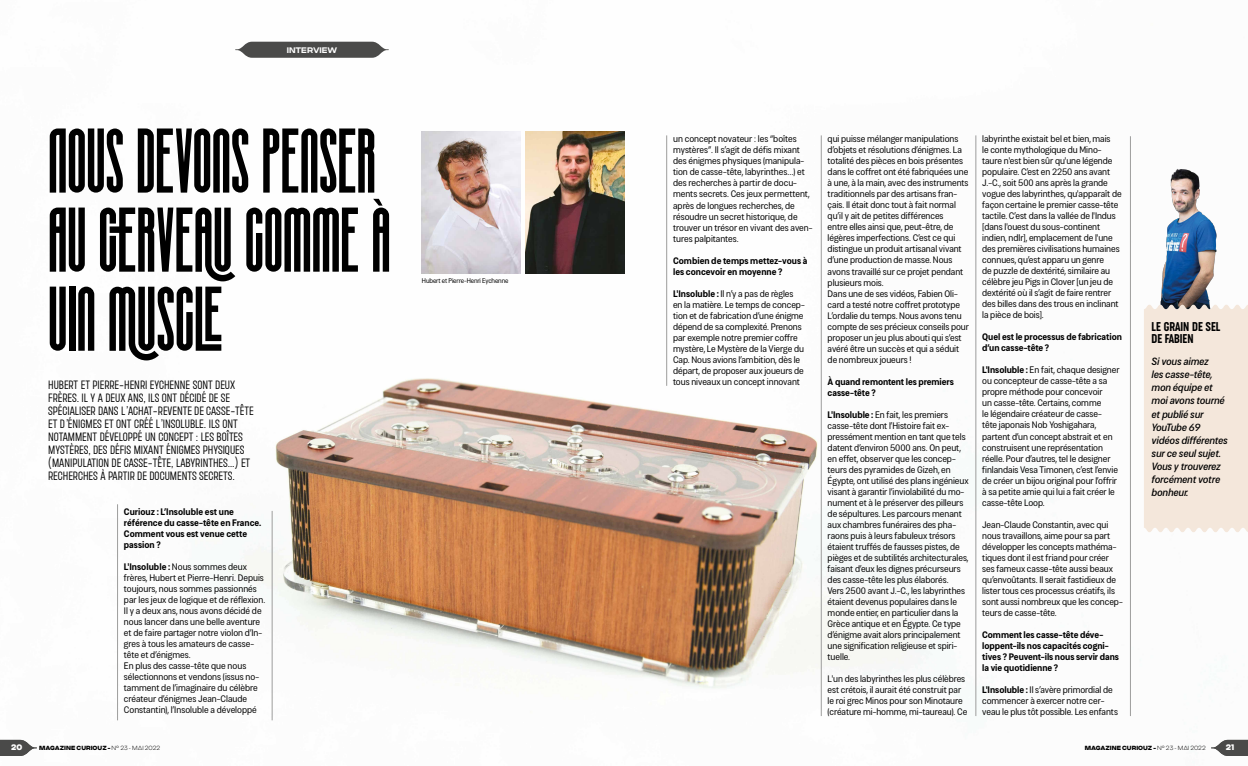
<style>
.page{position:relative;width:1248px;height:766px;background:#fff}
.page>*{position:absolute;margin:0;border:0;box-sizing:border-box;transform-origin:0 0}
.t1{font:76.5px/79px "Silver Crown";color:#000}
.t2{font:300 13px/13px "Roundkey";color:#000}
.t3{font:300 12px/12px "Cocogoose Compressed";color:#000}
.t4{font:italic 10px/13px "Cosima Core";color:#000}
.t5{font:300 9px/11px "Cosima Core";letter-spacing:-.005em;color:#000}
.t6{font:700 9px/11px "Cosima Core";letter-spacing:-.005em;color:#000}
.t7{font:700 8.1px "Criteria CF";color:#fff}
.t8{font:8px "Criteria CF Super";color:#fff}
.t9{font:300 6.5px "Cosima Core";letter-spacing:-.015em;color:#000}
.t10{font:6px "Criteria CF Super";color:#000}
.s1{font-weight:700}
.s2{font-family:"Criteria CF";font-weight:200}
</style>
<div class="page">
<img style="left:0;top:41px;width:1247px;height:715px">
<hr style="left:821px;top:135px;width:1px;height:580px;background:#9d9d9c">
<hr style="left:666px;top:135px;width:1px;height:251px;background:#9d9d9c">
<hr style="left:975px;top:135px;width:1px;height:580px;background:#9d9d9c">
<hr style="left:1130px;top:136px;width:1px;height:579px;background:#9d9d9c">
<img style="left:1151px;top:162px;width:72px;height:142px">
<div style="left:1143px;top:304px;width:104px;height:228px;background:#f4e7db"></div>
<svg style="left:235px;top:42px;width:154px;height:16px;background:#60605f"></svg>
<hr style="left:272px;top:510px;width:1px;height:210px;background:#9d9d9c">
<hr style="left:117px;top:504px;width:1px;height:216px;background:#9d9d9c">
<svg style="left:1210px;top:739px;width:37px;height:16px"></svg>
<svg style="left:0;top:739px;width:37px;height:16px"></svg>
<img style="left:525px;top:131px;width:99px;height:142px">
<img style="left:422px;top:131px;width:99px;height:142px">
<p class="t7" style="left:287px;top:43px;width:52px">INTERVIEW</p>
<h1 class="t1" style="left:48px;top:121px;width:344px">NOUS DEVONS PENSER<br>AU CERVEAU COMME À<br>UIN MUSCLE</h1>
<p class="t2" style="left:48px;top:377px;width:207px">HUBERT ET PIERRE-HENRI EYCHENNE SONT DEUX FRÈRES. IL Y A DEUX ANS, ILS ONT DÉCIDÉ DE SE SPÉCIALISER DANS L’ACHAT-REVENTE DE CASSE-TÊTE ET D’ÉNIGMES ET ONT CRÉÉ L’INSOLUBLE. ILS ONT NOTAMMENT DÉVELOPPÉ UN CONCEPT : LES BOÎTES MYSTÈRES, DES DÉFIS MIXANT ÉNIGMES PHYSIQUES (MANIPULATION DE CASSE-TÊTE, LABYRINTHES…) ET RECHERCHES À PARTIR DE DOCUMENTS SECRETS.</p>
<p class="t6" style="left:124px;top:506px;width:139px">Curiouz : L’Insoluble est une référence du casse-tête en France.<br>Comment vous est venue cette passion ?</p>
<p class="t5" style="left:124px;top:561px;width:143px"><span class="s1">L'Insoluble :</span> Nous sommes deux frères, Hubert et Pierre-Henri. Depuis toujours, nous sommes passionnés par les jeux de logique et de réflexion.<br>Il y a deux ans, nous avons décidé de nous lancer dans une belle aventure et de faire partager notre violon d’In&shy;gres à tous les amateurs de casse&shy;tête et d’énigmes.<br>En plus des casse-tête que nous sélectionnons et vendons (issus no&shy;tamment de l’imaginaire du célèbre créateur d’énigmes Jean-Claude Constantin), l’Insoluble a développé</p>
<p class="t8" style="left:11px;top:740px;width:13px">20</p>
<p class="t10" style="left:39px;top:742px;width:123px">MAGAZINE CURIOUZ - <span class="s2">N° 23 - MAI 2022</span></p>
<p class="t9" style="left:422px;top:276px;width:88px">Hubert et Pierre-Henri Eychenne</p>
<p class="t5" style="left:673px;top:133px;width:141px">un concept novateur : les “boîtes mystères”. Il s’agit de défis mixant des énigmes physiques (manipula&shy;tion de casse-tête, labyrinthes…) et des recherches à partir de docu&shy;ments secrets. Ces jeux permettent, après de longues recherches, de résoudre un secret historique, de trouver un trésor en vivant des aven&shy;tures palpitantes.</p>
<p class="t6" style="left:673px;top:254px;width:136px">Combien de temps mettez-vous à les concevoir en moyenne ?</p>
<p class="t5" style="left:673px;top:287px;width:133px"><span class="s1">L'Insoluble :</span> Il n’y a pas de règles en la matière. Le temps de concep&shy;tion et de fabrication d’une énigme dépend de sa complexité. Prenons par exemple notre premier coffre mystère, Le Mystère de la Vierge du Cap. Nous avions l’ambition, dès le départ, de proposer aux joueurs de tous niveaux un concept innovant</p>
<p class="t5" style="left:827px;top:133px;width:143px">qui puisse mélanger manipulations d’objets et résolutions d’énigmes. La totalité des pièces en bois présentes dans le coffret ont été fabriquées une à une, à la main, avec des instruments traditionnels par des artisans fran&shy;çais. Il était donc tout à fait normal qu’il y ait de petites différences<br>entre elles ainsi que, peut-être, de légères imperfections. C’est ce qui distingue un produit artisanal vivant d’une production de masse. Nous avons travaillé sur ce projet pendant plusieurs mois.<br>Dans une de ses vidéos, Fabien Oli&shy;card a testé notre coffret prototype L’ordalie du temps. Nous avons tenu compte de ses précieux conseils pour proposer un jeu plus abouti qui s’est avéré être un succès et qui a séduit de nombreux joueurs !</p>
<p class="t6" style="left:827px;top:375px;width:128px">À quand remontent les premiers casse-tête ?</p>
<p class="t5" style="left:827px;top:408px;width:142px"><span class="s1">L'Insoluble :</span> En fait, les premiers casse-tête dont l’Histoire fait ex&shy;pressément mention en tant que tels datent d’environ 5000 ans. On peut, en effet, observer que les concep&shy;teurs des pyramides de Gizeh, en Égypte, ont utilisé des plans ingénieux visant à garantir l’inviolabilité du mo&shy;nument et à le préserver des pilleurs de sépultures. Les parcours menant aux chambres funéraires des pha&shy;raons puis à leurs fabuleux trésors étaient truffés de fausses pistes, de pièges et de subtilités architecturales, faisant d’eux les dignes précurseurs des casse-tête les plus élaborés.<br>Vers 2500 avant J.-C., les labyrinthes étaient devenus populaires dans le monde entier, en particulier dans la Grèce antique et en Égypte. Ce type d’énigme avait alors principalement une signification religieuse et spiri&shy;tuelle.</p>
<p class="t5" style="left:827px;top:672px;width:141px">L'un des labyrinthes les plus célèbres est crétois, il aurait été construit par le roi grec Minos pour son Minotaure (créature mi-homme, mi-taureau). Ce</p>
<p class="t5" style="left:982px;top:133px;width:141px">labyrinthe existait bel et bien, mais<br>le conte mythologique du Mino&shy;taure n'est bien sûr qu'une légende populaire. C’est en 2250 ans avant J.-C., soit 500 ans après la grande vogue des labyrinthes, qu'apparaît de façon certaine le premier casse-tête tactile. C’est dans la vallée de l'Indus [dans l'ouest du sous-continent indien, ndlr], emplacement de l'une des premières civilisations humaines connues, qu’est apparu un genre<br>de puzzle de dextérité, similaire au célèbre jeu Pigs in Clover [un jeu de dextérité où il s’agit de faire rentrer des billes dans des trous en inclinant la pièce de bois].</p>
<p class="t6" style="left:982px;top:331px;width:141px">Quel est le processus de fabrication d’un casse-tête ?</p>
<p class="t5" style="left:982px;top:364px;width:139px"><span class="s1">L'Insoluble :</span> En fait, chaque designer ou concepteur de casse-tête a sa propre méthode pour concevoir<br>un casse-tête. Certains, comme<br>le légendaire créateur de casse-<br>tête japonais Nob Yoshigahara, partent d’un concept abstrait et en construisent une représentation réelle. Pour d’autres, tel le designer finlandais Vesa Timonen, c’est l’envie de créer un bijou original pour l’offrir à sa petite amie qui lui a fait créer le casse-tête Loop.</p>
<p class="t5" style="left:982px;top:518px;width:142px">Jean-Claude Constantin, avec qui nous travaillons, aime pour sa part développer les concepts mathéma&shy;tiques dont il est friand pour créer ses fameux casse-tête aussi beaux qu’envoûtants. Il serait fastidieux de lister tous ces processus créatifs, ils sont aussi nombreux que les concep&shy;teurs de casse-tête.</p>
<p class="t6" style="left:982px;top:628px;width:138px">Comment les casse-tête déve&shy;loppent-ils nos capacités cogni&shy;tives ? Peuvent-ils nous servir dans la vie quotidienne ?</p>
<p class="t5" style="left:982px;top:683px;width:137px"><span class="s1">L'Insoluble :</span> Il s’avère primordial de commencer à exercer notre cer&shy;veau le plus tôt possible. Les enfants</p>
<p class="t10" style="left:1084px;top:742px;width:123px">MAGAZINE CURIOUZ - <span class="s2">N° 23 - MAI 2022</span></p>
<h3 class="t3" style="left:1151px;top:321px;width:70px">LE GRAIN DE SEL<br>DE FABIEN</h3>
<p class="t4" style="left:1151px;top:355px;width:78px">Si vous aimez<br>les casse-tête, mon équipe et moi avons tourné et publié sur<br>YouTube 69 vidéos différentes sur ce seul sujet.<br>Vous y trouverez forcément votre bonheur.</p>
<p class="t8" style="left:1225px;top:740px;width:10px">21</p>
</div>
